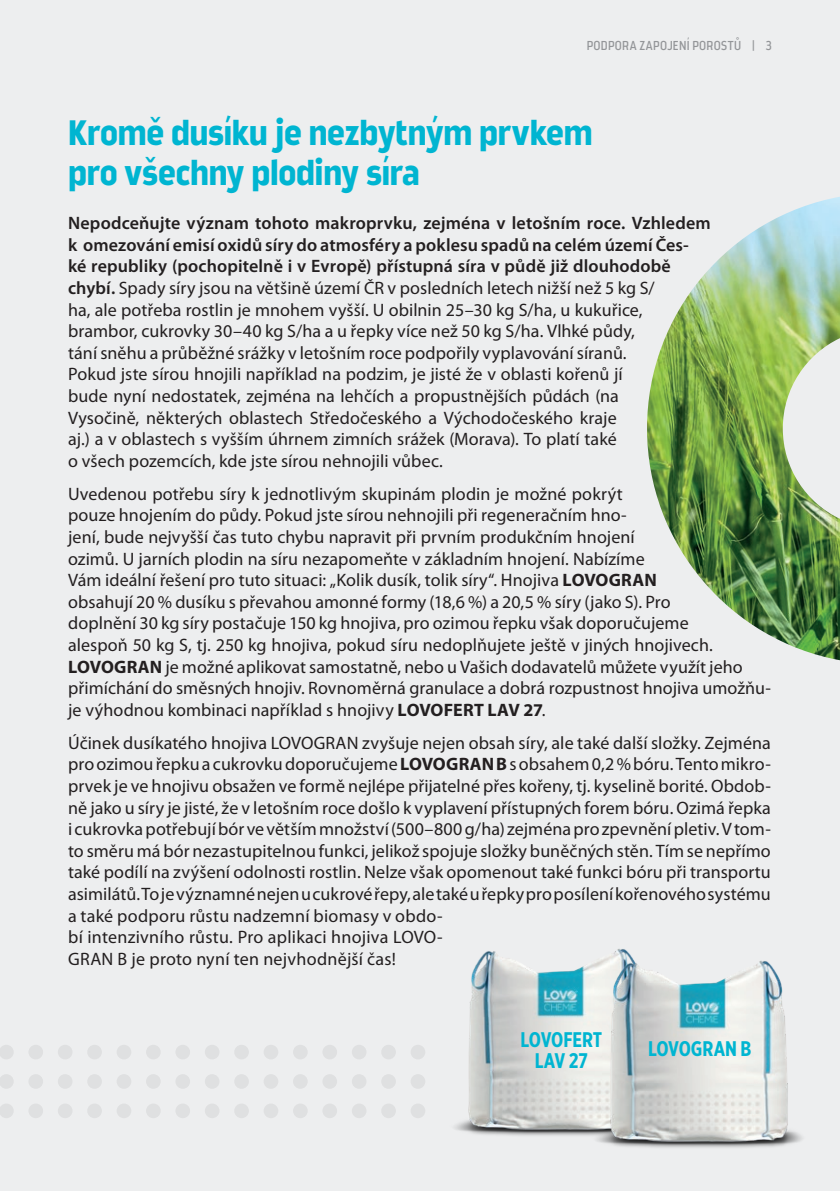
<style>
.page{position:relative;width:840px;height:1191px;background:#fff}
.page>*{position:absolute;margin:0;border:0;box-sizing:border-box;transform-origin:0 0}
.t1{font:700 30px/40px "Good News Sans";letter-spacing:-.01em;color:#00b5d1}
.t2{font:700 21.2px/21.2px "Gotham X Narrow";letter-spacing:-.005em;color:#00b5d1;text-align:center}
.t3{font:18px/21.6px "Myriad Pro";letter-spacing:.005em;color:#231f20}
.t4{font:11px "Good News Sans";letter-spacing:.04em;color:#939598}
.s1{font-weight:600}
.s2{font-weight:700}
</style>
<div class="page">
<div style="left:0;top:0;width:839px;height:1191px;background:#edeeef"></div>
<img style="left:454px;top:951px;width:107px;height:185px">
<img style="left:561px;top:949px;width:242px;height:199px">
<img style="left:647px;top:197px;width:192px;height:463px">
<div style="left:0;top:1044px;width:14px;height:15px;background:#dfe0e1;border-radius:50%"></div>
<div style="left:28px;top:1044px;width:15px;height:15px;background:#dfe0e1;border-radius:50%"></div>
<div style="left:58px;top:1044px;width:14px;height:15px;background:#dfe0e1;border-radius:50%"></div>
<div style="left:87px;top:1044px;width:15px;height:15px;background:#dfe0e1;border-radius:50%"></div>
<div style="left:117px;top:1044px;width:14px;height:15px;background:#dfe0e1;border-radius:50%"></div>
<div style="left:146px;top:1044px;width:15px;height:15px;background:#dfe0e1;border-radius:50%"></div>
<div style="left:175px;top:1044px;width:15px;height:15px;background:#dfe0e1;border-radius:50%"></div>
<div style="left:205px;top:1044px;width:14px;height:15px;background:#dfe0e1;border-radius:50%"></div>
<div style="left:234px;top:1044px;width:15px;height:15px;background:#dfe0e1;border-radius:50%"></div>
<div style="left:263px;top:1044px;width:15px;height:15px;background:#dfe0e1;border-radius:50%"></div>
<div style="left:293px;top:1044px;width:14px;height:15px;background:#dfe0e1;border-radius:50%"></div>
<div style="left:322px;top:1044px;width:15px;height:15px;background:#dfe0e1;border-radius:50%"></div>
<div style="left:351px;top:1044px;width:15px;height:15px;background:#dfe0e1;border-radius:50%"></div>
<div style="left:381px;top:1044px;width:14px;height:15px;background:#dfe0e1;border-radius:50%"></div>
<div style="left:410px;top:1044px;width:15px;height:15px;background:#dfe0e1;border-radius:50%"></div>
<div style="left:0;top:1074px;width:14px;height:14px;background:#dfe0e1;border-radius:50%"></div>
<div style="left:28px;top:1074px;width:15px;height:14px;background:#dfe0e1;border-radius:50%"></div>
<div style="left:58px;top:1074px;width:14px;height:14px;background:#dfe0e1;border-radius:50%"></div>
<div style="left:87px;top:1074px;width:15px;height:14px;background:#dfe0e1;border-radius:50%"></div>
<div style="left:117px;top:1074px;width:14px;height:14px;background:#dfe0e1;border-radius:50%"></div>
<div style="left:146px;top:1074px;width:15px;height:14px;background:#dfe0e1;border-radius:50%"></div>
<div style="left:175px;top:1074px;width:15px;height:14px;background:#dfe0e1;border-radius:50%"></div>
<div style="left:205px;top:1074px;width:14px;height:14px;background:#dfe0e1;border-radius:50%"></div>
<div style="left:234px;top:1074px;width:15px;height:14px;background:#dfe0e1;border-radius:50%"></div>
<div style="left:263px;top:1074px;width:15px;height:14px;background:#dfe0e1;border-radius:50%"></div>
<div style="left:293px;top:1074px;width:14px;height:14px;background:#dfe0e1;border-radius:50%"></div>
<div style="left:322px;top:1074px;width:15px;height:14px;background:#dfe0e1;border-radius:50%"></div>
<div style="left:351px;top:1074px;width:15px;height:14px;background:#dfe0e1;border-radius:50%"></div>
<div style="left:381px;top:1074px;width:14px;height:14px;background:#dfe0e1;border-radius:50%"></div>
<div style="left:410px;top:1074px;width:15px;height:14px;background:#dfe0e1;border-radius:50%"></div>
<div style="left:0;top:1103px;width:14px;height:15px;background:#dfe0e1;border-radius:50%"></div>
<div style="left:28px;top:1103px;width:15px;height:15px;background:#dfe0e1;border-radius:50%"></div>
<div style="left:58px;top:1103px;width:14px;height:15px;background:#dfe0e1;border-radius:50%"></div>
<div style="left:87px;top:1103px;width:15px;height:15px;background:#dfe0e1;border-radius:50%"></div>
<div style="left:117px;top:1103px;width:14px;height:15px;background:#dfe0e1;border-radius:50%"></div>
<div style="left:146px;top:1103px;width:15px;height:15px;background:#dfe0e1;border-radius:50%"></div>
<div style="left:175px;top:1103px;width:15px;height:15px;background:#dfe0e1;border-radius:50%"></div>
<div style="left:205px;top:1103px;width:14px;height:15px;background:#dfe0e1;border-radius:50%"></div>
<div style="left:234px;top:1103px;width:15px;height:15px;background:#dfe0e1;border-radius:50%"></div>
<div style="left:263px;top:1103px;width:15px;height:15px;background:#dfe0e1;border-radius:50%"></div>
<div style="left:293px;top:1103px;width:14px;height:15px;background:#dfe0e1;border-radius:50%"></div>
<div style="left:322px;top:1103px;width:15px;height:15px;background:#dfe0e1;border-radius:50%"></div>
<div style="left:351px;top:1103px;width:15px;height:15px;background:#dfe0e1;border-radius:50%"></div>
<div style="left:381px;top:1103px;width:14px;height:15px;background:#dfe0e1;border-radius:50%"></div>
<div style="left:410px;top:1103px;width:15px;height:15px;background:#dfe0e1;border-radius:50%"></div>
<p class="t4" style="left:586px;top:37px;width:186px">PODPORA ZAPOJENÍ POROSTŮ | 3</p>
<h1 class="t1" style="left:68px;top:114px;width:525px">Kromě dusíku je nezbytným prvkem pro všechny plodiny síra</h1>
<p class="t3" style="left:68px;top:213px;width:643px"><span class="s1">Nepodceňujte význam tohoto makroprvku, zejména v letošním roce. Vzhledem k omezování emisí oxidů síry do atmosféry a poklesu spadů na celém území Čes&shy;ké republiky (pochopitelně i v Evropě) přístupná síra v půdě již dlouhodobě chybí.</span> Spady síry jsou na většině území ČR v posledních letech nižší než 5 kg S/<br>ha, ale potřeba rostlin je mnohem vyšší. U obilnin 25–30 kg S/ha, u kukuřice, brambor, cukrovky 30–40 kg S/ha a u řepky více než 50 kg S/ha. Vlhké půdy,<br>tání sněhu a průběžné srážky v letošním roce podpořily vyplavování síranů.<br>Pokud jste sírou hnojili například na podzim, je jisté že v oblasti kořenů jí<br>bude nyní nedostatek, zejména na lehčích a propustnějších půdách (na<br>Vysočině, některých oblastech Středočeského a Východočeského kraje<br>aj.) a v oblastech s vyšším úhrnem zimních srážek (Morava). To platí také<br>o všech pozemcích, kde jste sírou nehnojili vůbec.</p>
<p class="t3" style="left:68px;top:483px;width:703px">Uvedenou potřebu síry k jednotlivým skupinám plodin je možné pokrýt<br>pouze hnojením do půdy. Pokud jste sírou nehnojili při regeneračním hno-<br>jení, bude nejvyšší čas tuto chybu napravit při prvním produkčním hnojení<br>ozimů. U jarních plodin na síru nezapomeňte v základním hnojení. Nabízíme<br>Vám ideální řešení pro tuto situaci: „Kolik dusík, tolik síry“. Hnojiva <span class="s2">LOVOGRAN<br></span>obsahují 20 % dusíku s převahou amonné formy (18,6 %) a 20,5 % síry (jako S). Pro<br>doplnění 30 kg síry postačuje 150 kg hnojiva, pro ozimou řepku však doporučujeme<br>alespoň 50 kg S, tj. 250 kg hnojiva, pokud síru nedoplňujete ještě v jiných hnojivech.<br><span class="s2">LOVOGRAN</span> je možné aplikovat samostatně, nebo u Vašich dodavatelů můžete využít jeho přimíchání do směsných hnojiv. Rovnoměrná granulace a dobrá rozpustnost hnojiva umožňu&shy;je výhodnou kombinaci například s hnojivy <span class="s2">LOVOFERT LAV 27</span>.</p>
<p class="t3" style="left:68px;top:732px;width:704px">Účinek dusíkatého hnojiva LOVOGRAN zvyšuje nejen obsah síry, ale také další složky. Zejména pro ozimou řepku a cukrovku doporučujeme <span class="s2">LOVOGRAN B</span> s obsahem 0,2% bóru. Tento mikro&shy;prvek je ve hnojivu obsažen ve formě nejlépe přijatelné přes kořeny, tj. kyselině borité. Obdob&shy;ně jako u síry je jisté, že v letošním roce došlo k vyplavení přístupných forem bóru. Ozimá řepka i cukrovka potřebují bór ve větším množství (500–800g/ha) zejména pro zpevnění pletiv. V tom&shy;to směru má bór nezastupitelnou funkci, jelikož spojuje složky buněčných stěn. Tím se nepřímo také podílí na zvýšení odolnosti rostlin. Nelze však opomenout také funkci bóru při transportu asimilátů. To je významné nejen u cukrové řepy, ale také u řepky pro posílení kořenového systému a také podporu růstu nadzemní biomasy v obdo-<br>bí intenzivního růstu. Pro aplikaci hnojiva LOVO-<br>GRAN B je proto nyní ten nejvhodnější čas!</p>
<p class="t2" style="left:520px;top:1028px;width:83px">LOVOFERT<br>LAV 27</p>
<p class="t2" style="left:647px;top:1037px;width:105px">LOVOGRAN B</p>
</div>
